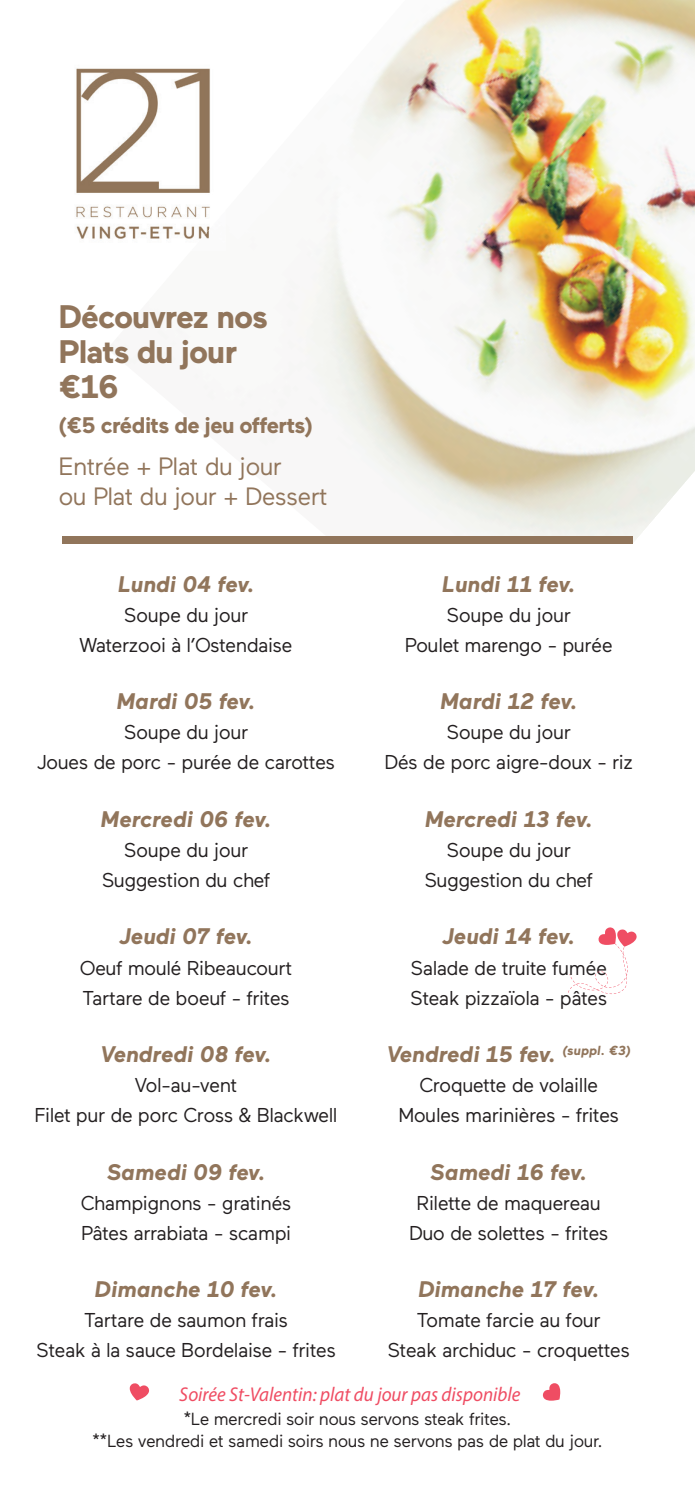
<style>
.page{position:relative;width:695px;height:1489px;background:#fff}
.page>*{position:absolute;margin:0;border:0;box-sizing:border-box;transform-origin:0 0}
.t1{font:700 32.5px/35px "Maax";letter-spacing:-.03em;color:#91755b}
.t2{font:25px/30px "Maax";letter-spacing:-.03em;color:#91755b}
.t3{font:italic 700 22.5px "Maax";color:#91755b}
.t4{font:700 22.5px "Maax";letter-spacing:-.03em;color:#91755b}
.t5{font:20px/30px "Maax";letter-spacing:-.03em;color:#231f20;text-align:center}
.t6{font:italic 20px "Myriad Pro";color:#ef4d63;scale:.95 1}
.t7{font:17.5px/22.5px "Maax";letter-spacing:-.03em;color:#231f20;text-align:center}
</style>
<div class="page">
<img style="left:109px;top:0;width:585px;height:543px">
<img style="left:76px;top:55px;width:149px;height:196px">
<img style="left:191px;top:210px;width:34px;height:41px">
<div style="left:62px;top:536px;width:570px;height:7px;background:#91755b"></div>
<svg style="left:542px;top:1383px;width:18px;height:17px"></svg>
<svg style="left:129px;top:1383px;width:20px;height:17px"></svg>
<svg style="left:568px;top:927px;width:68px;height:67px"></svg>
<h1 class="t1" style="left:58px;top:300px;width:211px">Découvrez nos<br>Plats du jour €16</h1>
<p class="t4" style="left:58px;top:413px;width:256px">(€5 crédits de jeu offerts)</p>
<p class="t2" style="left:58px;top:451px;width:271px">Entrée + Plat du jour<br>ou Plat du jour + Dessert</p>
<p class="t3" style="left:118px;top:571px;width:138px">Lundi 04 fev.</p>
<p class="t5" style="left:80px;top:600px;width:214px">Soupe du jour<br>Waterzooi à l’Ostendaise</p>
<p class="t3" style="left:116px;top:689px;width:141px">Mardi 05 fev.</p>
<p class="t5" style="left:37px;top:717px;width:299px">Soupe du jour<br>Joues de porc - purée de carottes</p>
<p class="t3" style="left:101px;top:806px;width:172px">Mercredi 06 fev.</p>
<p class="t5" style="left:102px;top:835px;width:170px">Soupe du jour<br>Suggestion du chef</p>
<p class="t3" style="left:119px;top:924px;width:135px">Jeudi 07 fev.</p>
<p class="t5" style="left:80px;top:952px;width:214px;text-align:left">Oeuf moulé Ribeaucourt<br>Tartare de boeuf - frites</p>
<p class="t3" style="left:101px;top:1041px;width:172px">Vendredi 08 fev.</p>
<p class="t5" style="left:35px;top:1070px;width:304px">Vol-au-vent<br>Filet pur de porc Cross &amp; Blackwell</p>
<p class="t3" style="left:107px;top:1159px;width:160px">Samedi 09 fev.</p>
<p class="t5" style="left:81px;top:1187px;width:212px;text-align:left">Champignons - gratinés<br>Pâtes arrabiata - scampi</p>
<p class="t3" style="left:95px;top:1276px;width:184px">Dimanche 10 fev.</p>
<p class="t5" style="left:36px;top:1305px;width:301px">Tartare de saumon frais<br>Steak à la sauce Bordelaise - frites</p>
<p class="t3" style="left:442px;top:571px;width:135px">Lundi 11 fev.</p>
<p class="t5" style="left:405px;top:600px;width:209px">Soupe du jour<br>Poulet marengo - purée</p>
<p class="t3" style="left:440px;top:689px;width:139px">Mardi 12 fev.</p>
<p class="t5" style="left:384px;top:717px;width:250px">Soupe du jour<br>Dés de porc aigre-doux - riz</p>
<p class="t3" style="left:424px;top:806px;width:170px">Mercredi 13 fev.</p>
<p class="t5" style="left:424px;top:835px;width:170px">Soupe du jour<br>Suggestion du chef</p>
<p class="t3" style="left:442px;top:924px;width:134px">Jeudi 14 fev.</p>
<p class="t5" style="left:410px;top:952px;width:199px;text-align:left">Salade de truite fumée<br>Steak pizzaïola - pâtes</p>
<p class="t3" style="left:386px;top:1041px;width:246px">Vendredi 15 fev. <sup>(suppl.</sup> <sup>€3)</sup></p>
<p class="t5" style="left:398px;top:1070px;width:222px">Croquette de volaille<br>Moules marinières - frites</p>
<p class="t3" style="left:430px;top:1159px;width:158px">Samedi 16 fev.</p>
<p class="t5" style="left:409px;top:1187px;width:201px">Rilette de maquereau<br>Duo de solettes - frites</p>
<p class="t3" style="left:418px;top:1276px;width:183px">Dimanche 17 fev.</p>
<p class="t5" style="left:387px;top:1305px;width:244px">Tomate farcie au four<br>Steak archiduc - croquettes</p>
<p class="t6" style="left:179px;top:1381px;width:360px">Soirée St-Valentin: plat du jour pas disponible</p>
<p class="t7" style="left:92px;top:1407px;width:512px">*Le mercredi soir nous servons steak frites.<br>**Les vendredi et samedi soirs nous ne servons pas de plat du jour.</p>
</div>
